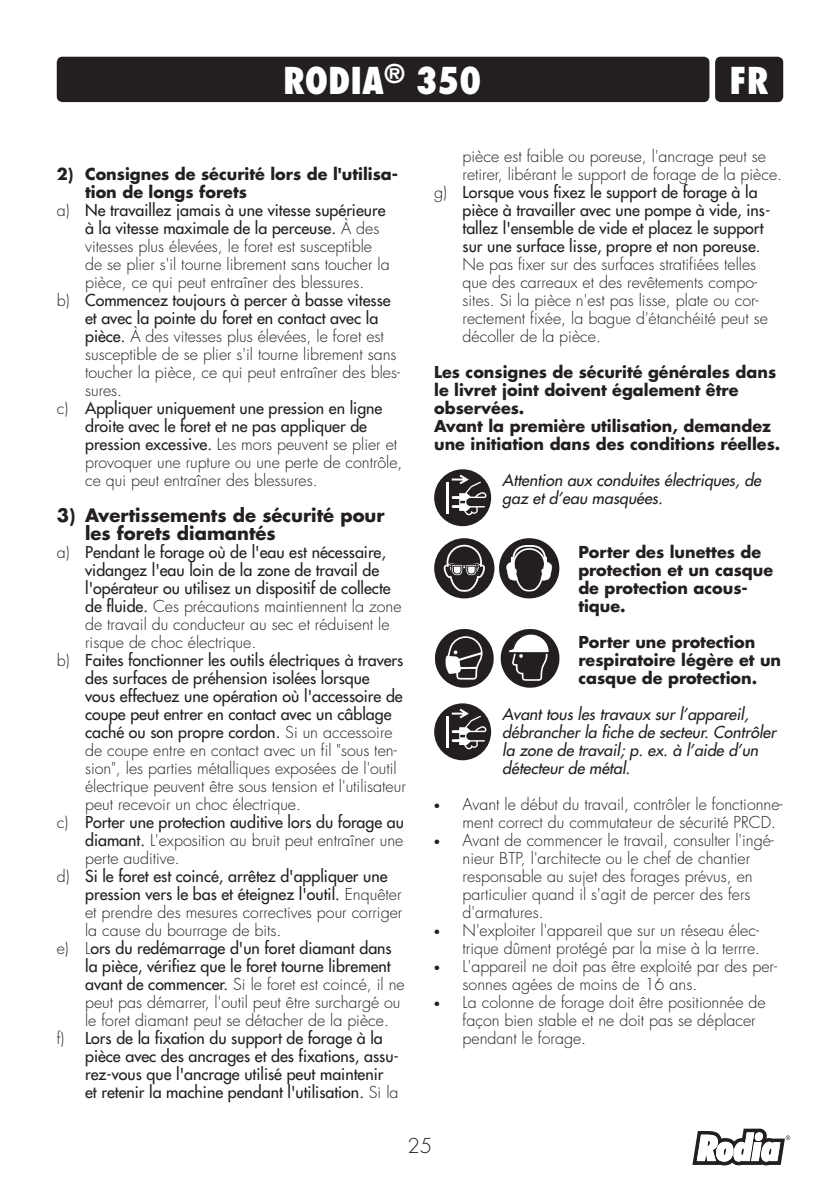
<style>
.page{position:relative;width:840px;height:1191px;background:#fff}
.page>*{position:absolute;margin:0;border:0;box-sizing:border-box;transform-origin:0 0}
.t1{font:800 condensed 36px "Futura";color:#fff}
.t2{font:300 20px "Futura";color:#231f20}
.t3{font:700 18px/18px "Futura";color:#231f20}
.t4{font:300 16px/18px "Futura";color:#231f20}
.t5{font:16px "Futura";color:#231f20}
.t6{font:700 16px/18px "Futura";color:#231f20}
.t7{font:italic 16px/18px "Futura";color:#231f20}
.s1{font-weight:300}
.s2{font-weight:400}
.s3{font-family:"Myriad Pro";font-weight:900}
</style>
<div class="page">
<div style="left:57px;top:57px;width:652px;height:45px;background:#231f20;border-radius:6px"></div>
<div style="left:714px;top:57px;width:68px;height:45px;background:#231f20;border-radius:6px"></div>
<svg style="left:692px;top:1128px;width:97px;height:37px"></svg>
<div style="left:434px;top:469px;width:57px;height:57px;background:#231f20;border-radius:50%"></div>
<hr style="left:445px;top:482px;width:3px;height:31px;background:#fff">
<svg style="left:451px;top:474px;width:35px;height:41px"></svg>
<div style="left:434px;top:538px;width:60px;height:60px;background:#231f20;border-radius:50%"></div>
<svg style="left:443px;top:538px;width:41px;height:54px"></svg>
<svg style="left:499px;top:538px;width:60px;height:60px"></svg>
<svg style="left:435px;top:629px;width:58px;height:58px"></svg>
<svg style="left:500px;top:629px;width:59px;height:58px"></svg>
<div style="left:434px;top:703px;width:57px;height:57px;background:#231f20;border-radius:50%"></div>
<hr style="left:445px;top:716px;width:3px;height:31px;background:#fff">
<svg style="left:451px;top:708px;width:35px;height:41px"></svg>
<h1 class="t1" style="left:283px;top:57px;width:199px">RODIA<sup>®</sup> 350</h1>
<h1 class="t1" style="left:729px;top:57px;width:41px">FR</h1>
<p class="t6" style="left:57px;top:165px;width:343px">2) Consignes de sécurité lors de l'utilisa-</p>
<p class="t6" style="left:85px;top:183px;width:163px">tion de longs forets</p>
<p class="t5" style="left:57px;top:200px;width:330px"><span class="s1">a)</span> Ne travaillez jamais à une vitesse supérieure</p>
<p class="t5" style="left:85px;top:218px;width:295px">à la vitesse maximale de la perceuse. <span class="s1">À des</span></p>
<p class="t4" style="left:85px;top:237px;width:288px">vitesses plus élevées, le foret est susceptible</p>
<p class="t4" style="left:85px;top:255px;width:306px">de se plier s'il tourne librement sans toucher la</p>
<p class="t4" style="left:85px;top:273px;width:280px">pièce, ce qui peut entraîner des blessures.</p>
<p class="t5" style="left:57px;top:290px;width:335px"><span class="s1">b)</span> Commencez toujours à percer à basse vitesse</p>
<p class="t5" style="left:85px;top:308px;width:294px">et avec la pointe du foret en contact avec la</p>
<p class="t4" style="left:85px;top:327px;width:300px"><span class="s2">pièce.</span> À des vitesses plus élevées, le foret est</p>
<p class="t4" style="left:85px;top:345px;width:313px">susceptible de se plier s'il tourne librement sans</p>
<p class="t4" style="left:85px;top:363px;width:316px">toucher la pièce, ce qui peut entraîner des bles-</p>
<p class="t4" style="left:85px;top:381px;width:39px">sures.</p>
<p class="t5" style="left:57px;top:398px;width:327px"><span class="s1">c)</span> Appliquer uniquement une pression en ligne</p>
<p class="t5" style="left:85px;top:416px;width:283px">droite avec le foret et ne pas appliquer de</p>
<p class="t4" style="left:85px;top:435px;width:313px"><span class="s2">pression excessive.</span> Les mors peuvent se plier et</p>
<p class="t4" style="left:85px;top:453px;width:319px">provoquer une rupture ou une perte de contrôle,</p>
<p class="t4" style="left:85px;top:471px;width:234px">ce qui peut entraîner des blessures.</p>
<p class="t3" style="left:85px;top:506px;width:301px;text-indent:-28px">3) Avertissements de sécurité pour les forets diamantés</p>
<p class="t5" style="left:57px;top:542px;width:330px"><span class="s1">a)</span> Pendant le forage où de l'eau est nécessaire,</p>
<p class="t5" style="left:85px;top:560px;width:295px">vidangez l'eau loin de la zone de travail de</p>
<p class="t5" style="left:85px;top:578px;width:307px">l'opérateur ou utilisez un dispositif de collecte</p>
<p class="t4" style="left:85px;top:597px;width:318px"><span class="s2">de fluide.</span> Ces précautions maintiennent la zone</p>
<p class="t4" style="left:85px;top:615px;width:306px">de travail du conducteur au sec et réduisent le</p>
<p class="t4" style="left:85px;top:633px;width:173px">risque de choc électrique.</p>
<p class="t5" style="left:57px;top:650px;width:348px"><span class="s1">b)</span> Faites fonctionner les outils électriques à travers</p>
<p class="t5" style="left:85px;top:668px;width:286px">des surfaces de préhension isolées lorsque</p>
<p class="t5" style="left:85px;top:686px;width:319px">vous effectuez une opération où l'accessoire de</p>
<p class="t5" style="left:85px;top:704px;width:308px">coupe peut entrer en contact avec un câblage</p>
<p class="t5" style="left:85px;top:722px;width:309px">caché ou son propre cordon. <span class="s1">Si un accessoire</span></p>
<p class="t4" style="left:85px;top:741px;width:313px">de coupe entre en contact avec un fil "sous ten-</p>
<p class="t4" style="left:85px;top:759px;width:313px">sion", les parties métalliques exposées de l'outil</p>
<p class="t4" style="left:85px;top:777px;width:322px">électrique peuvent être sous tension et l'utilisateur</p>
<p class="t4" style="left:85px;top:795px;width:217px">peut recevoir un choc électrique.</p>
<p class="t5" style="left:57px;top:812px;width:348px"><span class="s1">c)</span> Porter une protection auditive lors du forage au</p>
<p class="t4" style="left:85px;top:831px;width:319px"><span class="s2">diamant.</span> L'exposition au bruit peut entraîner une</p>
<p class="t4" style="left:85px;top:849px;width:96px">perte auditive.</p>
<p class="t5" style="left:57px;top:866px;width:332px"><span class="s1">d)</span> Si le foret est coincé, arrêtez d'appliquer une</p>
<p class="t5" style="left:85px;top:884px;width:317px">pression vers le bas et éteignez l'outil. <span class="s1">Enquêter</span></p>
<p class="t4" style="left:85px;top:903px;width:318px">et prendre des mesures correctives pour corriger</p>
<p class="t4" style="left:85px;top:921px;width:198px">la cause du bourrage de bits.</p>
<p class="t5" style="left:57px;top:938px;width:336px"><span class="s1">e) L</span>ors du redémarrage d'un foret diamant dans</p>
<p class="t5" style="left:85px;top:956px;width:307px">la pièce, vérifiez que le foret tourne librement</p>
<p class="t4" style="left:85px;top:975px;width:321px"><span class="s2">avant de commencer.</span> Si le foret est coincé, il ne</p>
<p class="t4" style="left:85px;top:993px;width:317px">peut pas démarrer, l'outil peut être surchargé ou</p>
<p class="t4" style="left:85px;top:1011px;width:305px">le foret diamant peut se détacher de la pièce.</p>
<p class="t5" style="left:57px;top:1028px;width:327px"><span class="s1">f)</span> Lors de la fixation du support de forage à la</p>
<p class="t5" style="left:85px;top:1046px;width:315px">pièce avec des ancrages et des fixations, assu-</p>
<p class="t5" style="left:85px;top:1064px;width:299px">rez-vous que l'ancrage utilisé peut maintenir</p>
<p class="t5" style="left:85px;top:1082px;width:315px">et retenir la machine pendant l'utilisation. <span class="s1">Si la</span></p>
<p class="t4" style="left:462px;top:147px;width:305px">pièce est faible ou poreuse, l'ancrage peut se</p>
<p class="t4" style="left:462px;top:165px;width:321px">retirer, libérant le support de forage de la pièce.</p>
<p class="t5" style="left:434px;top:182px;width:325px"><span class="s1">g)</span> Lorsque vous fixez le support de forage à la</p>
<p class="t5" style="left:462px;top:200px;width:309px">pièce à travailler avec une pompe à vide, ins-</p>
<p class="t5" style="left:462px;top:218px;width:302px">tallez l'ensemble de vide et placez le support</p>
<p class="t5" style="left:462px;top:236px;width:299px">sur une surface lisse, propre et non poreuse.</p>
<p class="t4" style="left:462px;top:255px;width:307px">Ne pas fixer sur des surfaces stratifiées telles que des carreaux et des revêtements compo&shy;sites. Si la pièce n'est pas lisse, plate ou cor&shy;rectement fixée, la bague d'étanchéité peut se décoller de la pièce.</p>
<p class="t6" style="left:434px;top:363px;width:347px">Les consignes de sécurité générales dans le livret joint doivent également être observées.<br>Avant la première utilisation, demandez une initiation dans des conditions réelles.</p>
<p class="t7" style="left:502px;top:471px;width:260px">Attention aux conduites électriques, de gaz et d’eau masquées.</p>
<p class="t6" style="left:578px;top:543px;width:196px">Porter des lunettes de protection et un casque de protection acous&shy;tique.</p>
<p class="t6" style="left:578px;top:633px;width:204px">Porter une protection respiratoire légère et un casque de protection.</p>
<p class="t7" style="left:502px;top:705px;width:275px">Avant tous les travaux sur l’appareil, débrancher la fiche de secteur. Contrôler la zone de travail; p. ex. à l’aide d’un détecteur de métal.</p>
<p class="t4" style="left:462px;top:795px;width:321px;text-indent:-28px"><span class="s3">•</span> Avant le début du travail, contrôler le fonctionne&shy;ment correct du commutateur de sécurité PRCD.</p>
<p class="t4" style="left:462px;top:831px;width:313px;text-indent:-28px"><span class="s3">•</span> Avant de commencer le travail, consulter l'ingé&shy;nieur BTP, l'architecte ou le chef de chantier responsable au sujet des forages prévus, en particulier quand il s'agit de percer des fers d'armatures.</p>
<p class="t4" style="left:434px;top:921px;width:327px;text-align:right"><span class="s3">•</span> N'exploiter l'appareil que sur un réseau élec&shy;trique dûment protégé par la mise à la terrre.</p>
<p class="t4" style="left:462px;top:957px;width:316px;text-indent:-28px"><span class="s3">•</span> L'appareil ne doit pas être exploité par des per&shy;sonnes agées de moins de 16 ans.</p>
<p class="t4" style="left:462px;top:993px;width:304px;text-indent:-28px"><span class="s3">•</span> La colonne de forage doit être positionnée de façon bien stable et ne doit pas se déplacer pendant le forage.</p>
<p class="t2" style="left:407px;top:1133px;width:26px">25</p>
</div>
